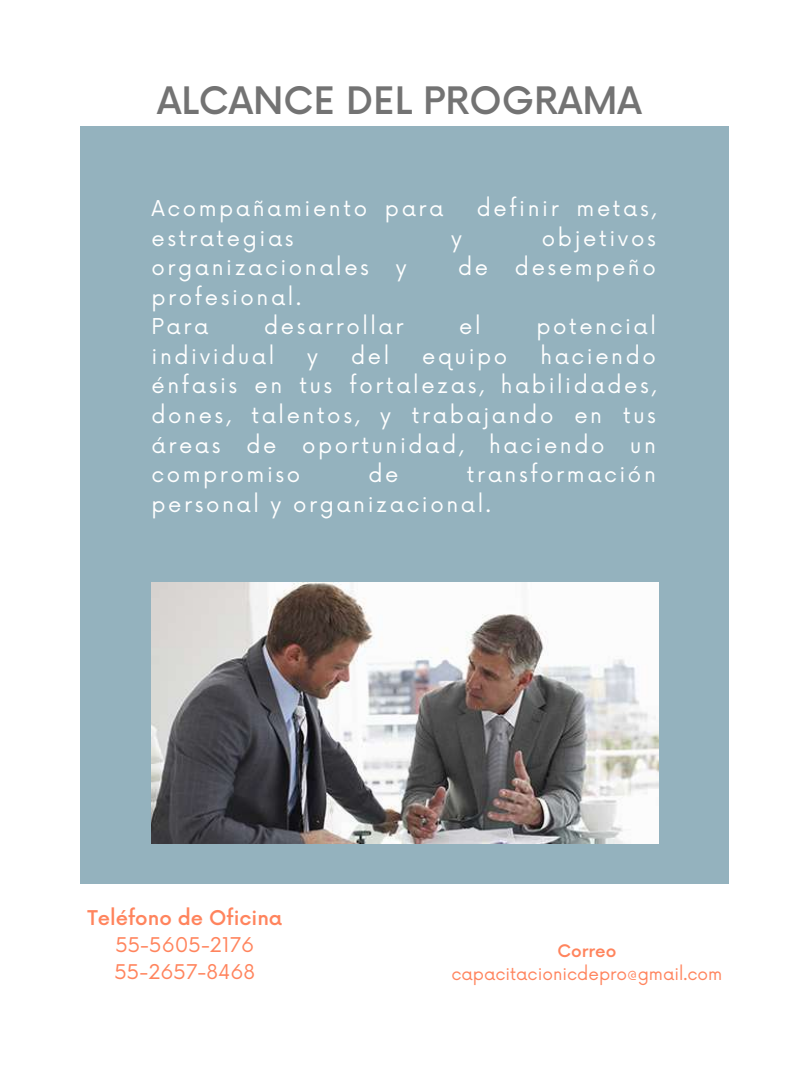
<style>
.page{position:relative;width:810px;height:1081px;background:#fff}
.page>*{position:absolute;margin:0;border:0;box-sizing:border-box;transform-origin:0 0}
.t1{font:500 36.88px "Now";color:#737373}
.t2{font:21.25px/29.5px "Now";letter-spacing:.12em;color:#fff}
.t3{font:19.81px/26.8px "Now";color:#ff845d}
.t4{font:500 19.81px "Now";color:#ff845d}
.t5{font:16.88px "Now";color:#ff845d}
.t6{font:500 16.88px "Now";color:#ff845d}
</style>
<div class="page">
<div style="left:81px;top:126px;width:648px;height:757px;background:#94b2be"></div>
<img style="left:152px;top:582px;width:507px;height:260px">
<h1 class="t1" style="left:157px;top:81px;width:486px">ALCANCE DEL PROGRAMA</h1>
<p class="t2" style="left:152px;top:195px;width:294px">Acompañamiento para</p>
<p class="t2" style="left:477px;top:195px;width:181px">definir metas,</p>
<p class="t2" style="left:152px;top:224px;width:144px">estrategias</p>
<p class="t2" style="left:451px;top:224px;width:12px">y</p>
<p class="t2" style="left:542px;top:224px;width:115px">objetivos</p>
<p class="t2" style="left:152px;top:254px;width:219px">organizacionales</p>
<p class="t2" style="left:396px;top:254px;width:12px">y</p>
<p class="t2" style="left:458px;top:254px;width:32px">de</p>
<p class="t2" style="left:515px;top:254px;width:142px">desempeño</p>
<p class="t2" style="left:152px;top:283px;width:151px">profesional.<br>Para</p>
<p class="t2" style="left:264px;top:313px;width:141px">desarrollar</p>
<p class="t2" style="left:459px;top:313px;width:23px">el</p>
<p class="t2" style="left:536px;top:313px;width:121px">potencial</p>
<p class="t2" style="left:152px;top:342px;width:124px">individual</p>
<p class="t2" style="left:307px;top:342px;width:12px">y</p>
<p class="t2" style="left:351px;top:342px;width:40px">del</p>
<p class="t2" style="left:422px;top:342px;width:87px">equipo</p>
<p class="t2" style="left:152px;top:342px;width:506px;text-align:justify;text-indent:389px">haciendo énfasis en tus fortalezas, habilidades, dones, talentos, y trabajando en tus áreas de oportunidad, haciendo un compromiso</p>
<p class="t2" style="left:152px;top:460px;width:506px;text-indent:315px">transformación personal y organizacional.</p>
<p class="t2" style="left:368px;top:460px;width:32px">de</p>
<p class="t4" style="left:87px;top:907px;width:196px">Teléfono de Oficina</p>
<p class="t3" style="left:115px;top:932px;width:142px">55-5605-2176<br>55-2657-8468</p>
<p class="t6" style="left:558px;top:941px;width:60px">Correo</p>
<p class="t5" style="left:451px;top:964px;width:272px">capacitacionicdepro@gmail.com</p>
</div>
